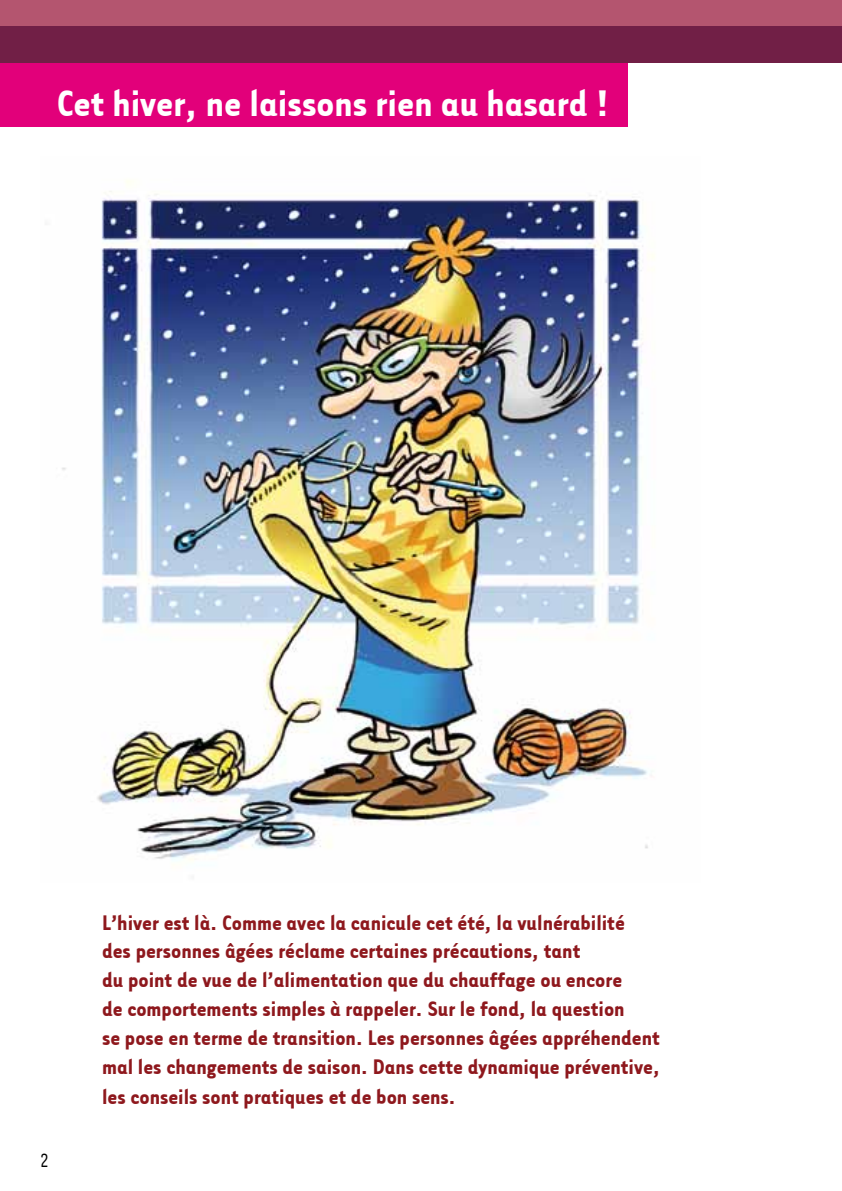
<style>
.page{position:relative;width:842px;height:1191px;background:#fff}
.page>*{position:absolute;margin:0;border:0;box-sizing:border-box;transform-origin:0 0}
.t1{font:700 42px "Tarzana Narrow";color:#fff}
.t2{font:700 24px/29px "Tarzana Narrow";color:#8e181d}
.t3{font:22px "Tarzana Narrow";color:#000}
</style>
<div class="page">
<img style="left:62px;top:180px;width:593px;height:681px">
<div style="left:0;top:62px;width:628px;height:65px;background:#e2007a"></div>
<div style="left:0;top:0;width:842px;height:62px;background:#711f46"></div>
<div style="left:0;top:0;width:842px;height:26px;background:#b4556f"></div>
<h1 class="t1" style="left:57px;top:77px;width:554px">Cet hiver, ne laissons rien au hasard !</h1>
<p class="t3" style="left:40px;top:1147px;width:11px">2</p>
<p class="t2" style="left:102px;top:906px;width:559px">L’hiver est là. Comme avec la canicule cet été, la vulnérabilité<br>des personnes âgées réclame certaines précautions, tant<br>du point de vue de l’alimentation que du chauffage ou encore<br>de comportements simples à rappeler. Sur le fond, la question<br>se pose en terme de transition. Les personnes âgées appréhendent mal les changements de saison. Dans cette dynamique préventive, les conseils sont pratiques et de bon sens.</p>
</div>
